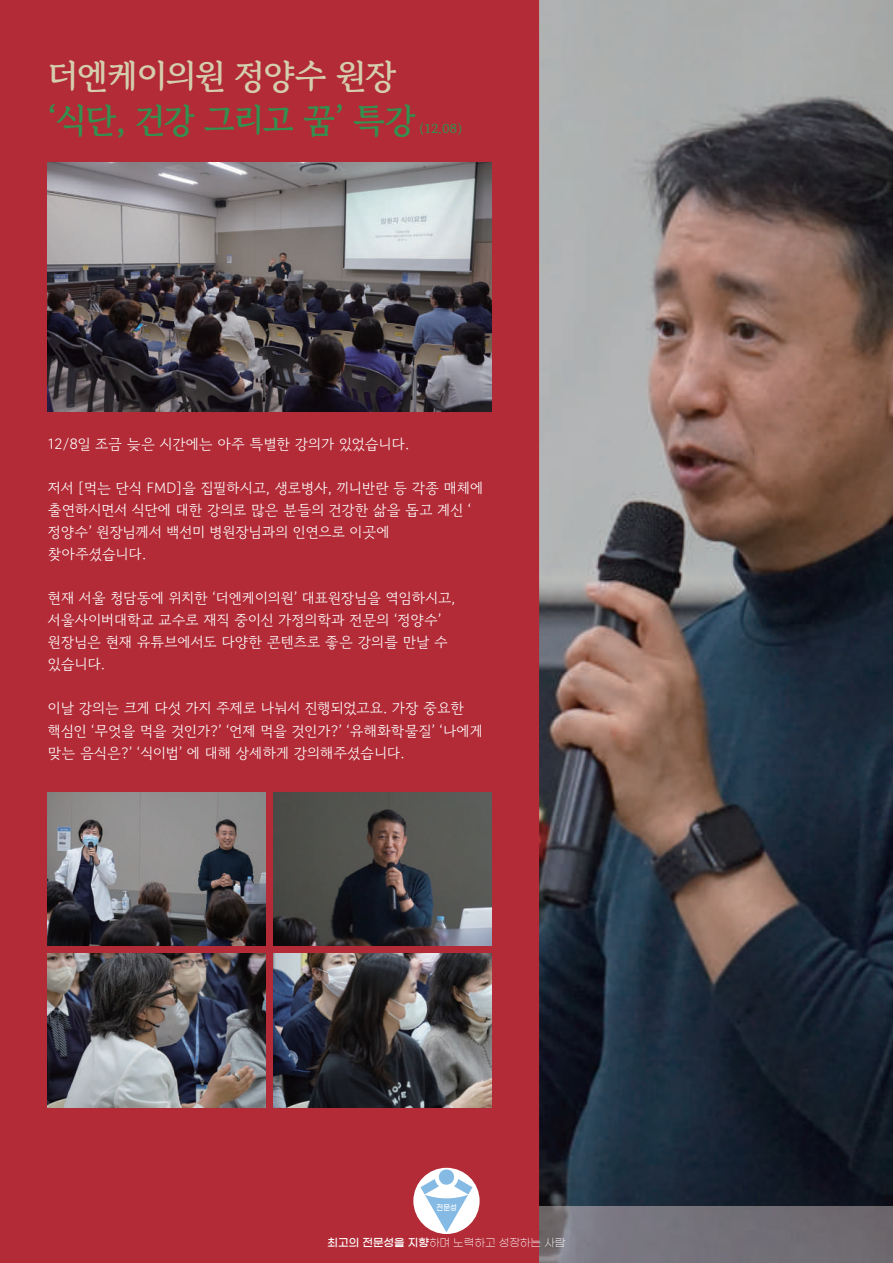
<style>
.page{position:relative;width:893px;height:1263px;background:#b22b37}
.page>*{position:absolute;margin:0;border:0;box-sizing:border-box;transform-origin:0 0}
.t1{font:700 34.2px "Gowun Batang";letter-spacing:-.025em;color:#358f4f}
.t2{font:700 34.2px "Gowun Batang";letter-spacing:-.025em;color:#d5cdaf}
.t3{font:14.7px/22px "Gowun Dodum";color:#fff}
.t4{font:700 12.9px "Gowun Batang";color:#358f4f}
.t5{font:10.95px "Gmarket Sans TTF Light";color:#fff}
.t6{font:7.8px "Gmarket Sans TTF Medium";color:#fff;scale:.9 1}
.s1{font-family:"Gmarket Sans TTF Medium"}
</style>
<div class="page">
<img style="left:539px;top:0;width:354px;height:1206px">
<img style="left:48px;top:163px;width:443px;height:248px">
<img style="left:273px;top:792px;width:218px;height:154px">
<img style="left:48px;top:954px;width:218px;height:153px">
<img style="left:48px;top:792px;width:218px;height:154px">
<img style="left:273px;top:954px;width:218px;height:153px">
<img style="left:539px;top:1206px;width:354px;height:57px">
<div style="left:413px;top:1168px;width:67px;height:66px;background:#fff;border-radius:50%"></div>
<svg style="left:420px;top:1168px;width:52px;height:64px"></svg>
<h1 class="t2" style="left:48px;top:50px;width:350px">더엔케이의원 정양수 원장</h1>
<h1 class="t1" style="left:48px;top:94px;width:370px">‘식단, 건강 그리고 꿈’ 특강</h1>
<p class="t4" style="left:419px;top:119px;width:45px">(12.08)</p>
<p class="t3" style="left:48px;top:432px;width:363px">12/8일 조금 늦은 시간에는 아주 특별한 강의가 있었습니다.</p>
<p class="t3" style="left:48px;top:476px;width:437px">저서 [먹는 단식 FMD]을 집필하시고, 생로병사, 끼니반란 등 각종 매체에 출연하시면서 식단에 대한 강의로 많은 분들의 건강한 삶을 돕고 계신 ‘ 정양수’ 원장님께서 백선미 병원장님과의 인연으로 이곳에 찾아주셨습니다.</p>
<p class="t3" style="left:48px;top:586px;width:409px">현재 서울 청담동에 위치한 ‘더엔케이의원’ 대표원장님을 역임하시고, 서울사이버대학교 교수로 재직 중이신 가정의학과 전문의 ‘정양수’ 원장님은 현재 유튜브에서도 다양한 콘텐츠로 좋은 강의를 만날 수 있습니다.</p>
<p class="t3" style="left:48px;top:696px;width:436px">이날 강의는 크게 다섯 가지 주제로 나눠서 진행되었고요. 가장 중요한 핵심인 ‘무엇을 먹을 것인가?’ ‘언제 먹을 것인가?’ ‘유해화학물질’ ‘나에게 맞는 음식은?’ ‘식이법’ 에 대해 상세하게 강의해주셨습니다.</p>
<p class="t6" style="left:437px;top:1203px;width:24px">전문성</p>
<p class="t5" style="left:328px;top:1236px;width:239px"><span class="s1">최고의 전문성을 지향</span>하며 노력하고 성장하는 사람</p>
</div>
